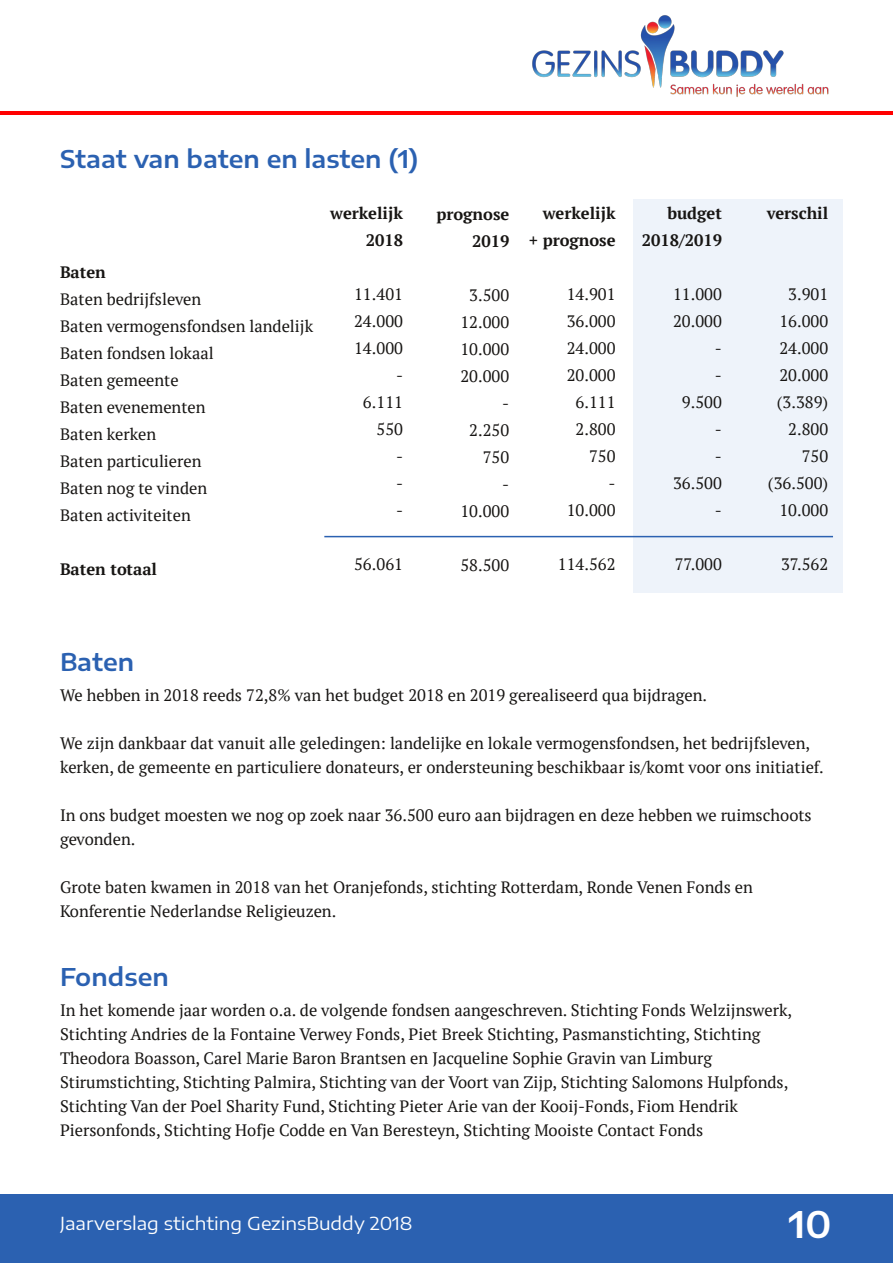
<style>
.page{position:relative;width:893px;height:1263px;background:#fff}
.page>*{position:absolute;margin:0;border:0;box-sizing:border-box;transform-origin:0 0}
.t1{font:600 36px "Encode Sans Expanded";color:#fff}
.t2{font:600 24px "Encode Sans Expanded";color:#2b61b1}
.t3{font:18px "Encode Sans Expanded";color:#fff}
.t4{font:16.5px/27px "PT Serif";color:#171513}
.t5{font:700 16.5px/27px "PT Serif";color:#171513;text-align:right}
</style>
<div class="page">
<div style="left:0;top:1194px;width:893px;height:69px;background:#2b61b1"></div>
<hr style="left:0;top:111px;width:893px;height:4px;background:#f00">
<img style="left:532px;top:15px;width:297px;height:82px">
<div style="left:633px;top:200px;width:209px;height:393px;background:#eef3fa"></div>
<hr style="left:324px;top:536px;width:509px;height:1px;background:#2b61b1">
<h2 class="t2" style="left:60px;top:144px;width:360px">Staat van baten en lasten (1)</h2>
<p class="t5" style="left:60px;top:258px;width:47px">Baten</p>
<p class="t4" style="left:60px;top:285px;width:255px">Baten bedrijfsleven<br>Baten vermogensfondsen landelijk<br>Baten fondsen lokaal<br>Baten gemeente<br>Baten evenementen<br>Baten kerken<br>Baten particulieren<br>Baten nog te vinden<br>Baten activiteiten</p>
<p class="t5" style="left:60px;top:555px;width:98px">Baten totaal</p>
<p class="t5" style="left:330px;top:199px;width:74px">werkelijk<br>2018</p>
<p class="t4" style="left:354px;top:280px;width:50px;text-align:right">11.401<br>24.000<br>14.000 -<br>6.111<br>550<br>-<br>-<br>-</p>
<p class="t4" style="left:354px;top:550px;width:50px">56.061</p>
<p class="t5" style="left:436px;top:200px;width:74px">prognose<br>2019</p>
<p class="t4" style="left:460px;top:281px;width:50px;text-align:right">3.500<br>12.000<br>10.000<br>20.000 -<br>2.250<br>750<br>-<br>10.000</p>
<p class="t4" style="left:460px;top:551px;width:50px">58.500</p>
<p class="t5" style="left:529px;top:199px;width:88px">werkelijk<br>+ prognose</p>
<p class="t4" style="left:567px;top:280px;width:50px;text-align:right">14.901<br>36.000<br>24.000<br>20.000<br>6.111<br>2.800<br>750<br>-<br>10.000</p>
<p class="t4" style="left:558px;top:550px;width:59px">114.562</p>
<p class="t5" style="left:642px;top:199px;width:82px">budget<br>2018/2019</p>
<p class="t4" style="left:673px;top:280px;width:50px;text-align:right">11.000<br>20.000 -<br>-<br>9.500 -<br>-<br>36.500 -</p>
<p class="t4" style="left:675px;top:550px;width:49px">77.000</p>
<p class="t5" style="left:767px;top:199px;width:63px">verschil</p>
<p class="t4" style="left:768px;top:280px;width:62px;text-align:right">3.901<br>16.000<br>24.000<br>20.000 (3.389)<br>2.800<br>750 (36.500)<br>10.000</p>
<p class="t4" style="left:781px;top:550px;width:49px">37.562</p>
<h2 class="t2" style="left:60px;top:646px;width:76px">Baten</h2>
<p class="t4" style="left:60px;top:681px;width:649px">We hebben in 2018 reeds 72,8% van het budget 2018 en 2019 gerealiseerd qua bijdragen.</p>
<p class="t4" style="left:60px;top:731px;width:765px;line-height:24px">We zijn dankbaar dat vanuit alle geledingen: landelijke en lokale vermogensfondsen, het bedrijfsleven, kerken, de gemeente en particuliere donateurs, er ondersteuning beschikbaar is/komt voor ons initiatief.</p>
<p class="t4" style="left:60px;top:803px;width:753px;line-height:24px">In ons budget moesten we nog op zoek naar 36.500 euro aan bijdragen en deze hebben we ruimschoots gevonden.</p>
<p class="t4" style="left:60px;top:875px;width:694px;line-height:24px">Grote baten kwamen in 2018 van het Oranjefonds, stichting Rotterdam, Ronde Venen Fonds en<br>Konferentie Nederlandse Religieuzen.</p>
<h2 class="t2" style="left:60px;top:961px;width:110px">Fondsen</h2>
<p class="t4" style="left:60px;top:998px;width:734px;line-height:24px">In het komende jaar worden o.a. de volgende fondsen aangeschreven. Stichting Fonds Welzijnswerk, Stichting Andries de la Fontaine Verwey Fonds, Piet Breek Stichting, Pasmanstichting, Stichting Theodora Boasson, Carel Marie Baron Brantsen en Jacqueline Sophie Gravin van Limburg Stirumstichting, Stichting Palmira, Stichting van der Voort van Zijp, Stichting Salomons Hulpfonds, Stichting Van der Poel Sharity Fund, Stichting Pieter Arie van der Kooij-Fonds, Fiom Hendrik Piersonfonds, Stichting Hofje Codde en Van Beresteyn, Stichting Mooiste Contact Fonds</p>
<p class="t3" style="left:60px;top:1212px;width:354px">Jaarverslag stichting GezinsBuddy 2018</p>
<h1 class="t1" style="left:788px;top:1201px;width:45px">10</h1>
</div>
